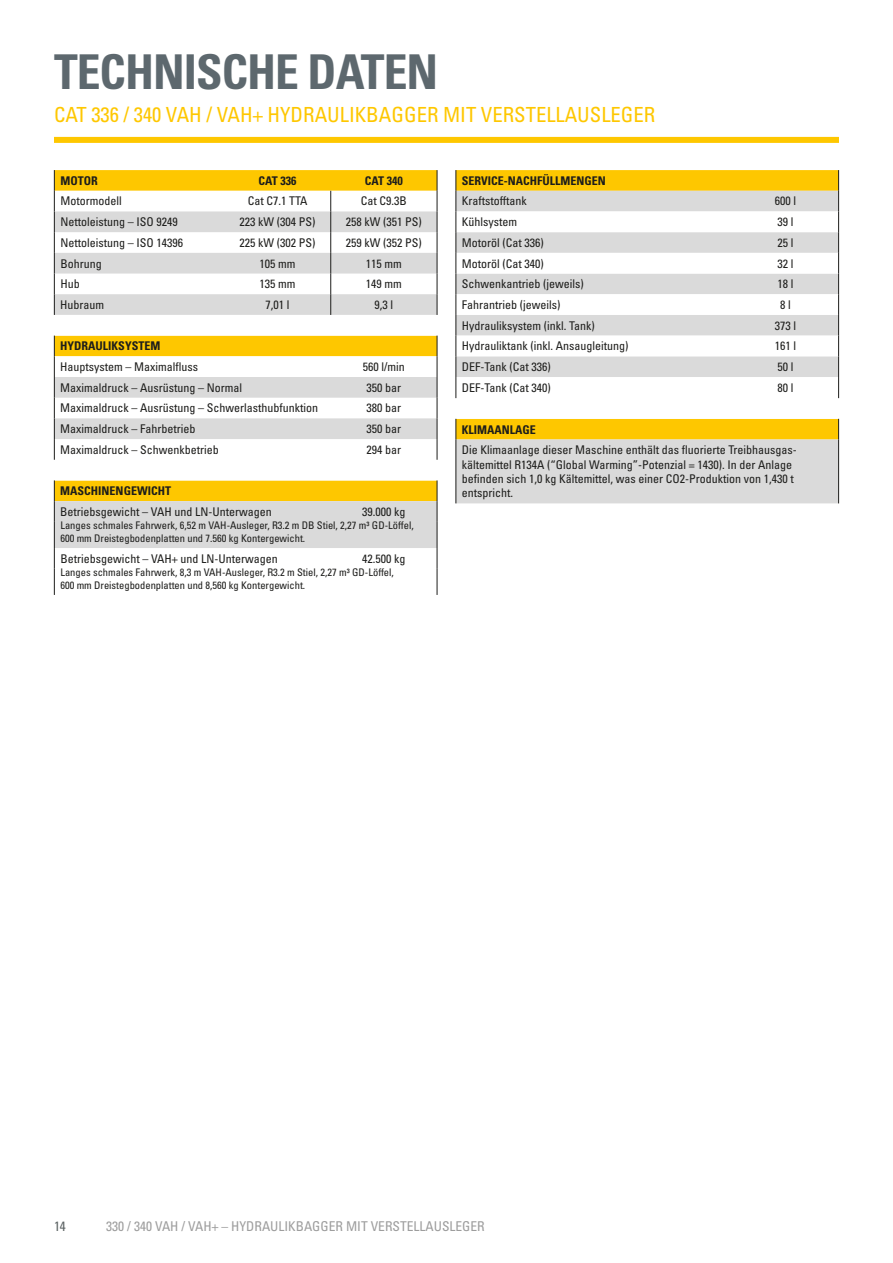
<style>
.page{position:relative;width:893px;height:1263px;background:#fff}
.page>*{position:absolute;margin:0;border:0;box-sizing:border-box;transform-origin:0 0}
.t1{font:700 condensed 48px "Univers LT Pro";letter-spacing:-.02em;color:#5d686e}
.t2{font:condensed 20.85px "Univers LT Pro";color:#fec700}
.t3{font:condensed 13.5px "Univers LT Pro";color:#9d9d9d}
.t4{font:condensed 13.5px "Univers LT Pro";color:#5c6364}
.t5{font:condensed 12px/14.4px "Univers LT Pro";color:#1d1d1b}
.t6{font:700 condensed 12px "Univers LT Pro";color:#1d1d1b}
.t7{font:condensed 10.5px/12.6px "Univers LT Pro";color:#1d1d1b}
</style>
<div class="page">
<svg style="left:55px;top:170px;width:382px;height:21px;fill:#fec700"></svg>
<svg style="left:55px;top:211px;width:382px;height:104px;fill:#dadada"></svg>
<svg style="left:54px;top:335px;width:383px;height:125px"></svg>
<svg style="left:54px;top:170px;width:1px;height:145px"></svg>
<svg style="left:330px;top:191px;width:1px;height:124px"></svg>
<svg style="left:437px;top:170px;width:1px;height:145px"></svg>
<svg style="left:54px;top:336px;width:1px;height:124px"></svg>
<svg style="left:437px;top:336px;width:1px;height:124px"></svg>
<svg style="left:54px;top:480px;width:384px;height:115px"></svg>
<div style="left:456px;top:439px;width:382px;height:64px;background:#dadada"></div>
<svg style="left:455px;top:170px;width:384px;height:269px"></svg>
<hr style="left:455px;top:439px;width:1px;height:64px;background:#1d1d1b">
<hr style="left:838px;top:439px;width:1px;height:64px;background:#1d1d1b">
<div style="left:54px;top:137px;width:785px;height:6px;background:#fec700"></div>
<h1 class="t1" style="left:54px;top:42px;width:386px">TECHNISCHE DATEN</h1>
<h2 class="t2" style="left:54px;top:102px;width:603px">CAT 336 / 340 VAH / VAH+ HYDRAULIKBAGGER MIT VERSTELLAUSLEGER</h2>
<p class="t6" style="left:60px;top:173px;width:39px">MOTOR</p>
<p class="t6" style="left:259px;top:173px;width:39px">CAT 336</p>
<p class="t6" style="left:365px;top:173px;width:39px">CAT 340</p>
<p class="t5" style="left:60px;top:194px;width:63px">Motormodell</p>
<p class="t5" style="left:248px;top:194px;width:61px">Cat C7.1 TTA</p>
<p class="t5" style="left:361px;top:194px;width:47px">Cat C9.3B</p>
<p class="t5" style="left:60px;top:214px;width:119px">Nettoleistung – ISO 9249</p>
<p class="t5" style="left:240px;top:214px;width:77px">223 kW (304 PS)</p>
<p class="t5" style="left:346px;top:214px;width:77px">258 kW (351 PS)</p>
<p class="t5" style="left:60px;top:235px;width:124px">Nettoleistung – ISO 14396</p>
<p class="t5" style="left:240px;top:235px;width:77px">225 kW (302 PS)</p>
<p class="t5" style="left:346px;top:235px;width:77px">259 kW (352 PS)</p>
<p class="t5" style="left:60px;top:256px;width:43px">Bohrung</p>
<p class="t5" style="left:260px;top:256px;width:37px">105 mm</p>
<p class="t5" style="left:366px;top:256px;width:37px">115 mm</p>
<p class="t5" style="left:60px;top:276px;width:21px">Hub</p>
<p class="t5" style="left:260px;top:276px;width:37px">135 mm</p>
<p class="t5" style="left:366px;top:276px;width:37px">149 mm</p>
<p class="t5" style="left:60px;top:297px;width:45px">Hubraum</p>
<p class="t5" style="left:266px;top:297px;width:25px">7,01 l</p>
<p class="t5" style="left:375px;top:297px;width:20px">9,3 l</p>
<p class="t6" style="left:60px;top:339px;width:102px">HYDRAULIKSYSTEM</p>
<p class="t5" style="left:60px;top:359px;width:139px">Hauptsystem – Maximalfluss</p>
<p class="t5" style="left:363px;top:359px;width:43px">560 l/min</p>
<p class="t5" style="left:60px;top:380px;width:183px">Maximaldruck – Ausrüstung – Normal</p>
<p class="t5" style="left:367px;top:380px;width:36px">350 bar</p>
<p class="t5" style="left:60px;top:401px;width:259px">Maximaldruck – Ausrüstung – Schwerlasthubfunktion</p>
<p class="t5" style="left:367px;top:401px;width:36px">380 bar</p>
<p class="t5" style="left:60px;top:421px;width:137px">Maximaldruck – Fahrbetrieb</p>
<p class="t5" style="left:367px;top:421px;width:36px">350 bar</p>
<p class="t5" style="left:60px;top:442px;width:160px">Maximaldruck – Schwenkbetrieb</p>
<p class="t5" style="left:367px;top:442px;width:36px">294 bar</p>
<p class="t6" style="left:60px;top:483px;width:112px">MASCHINENGEWICHT</p>
<p class="t5" style="left:60px;top:504px;width:213px">Betriebsgewicht – VAH und LN-Unterwagen</p>
<p class="t5" style="left:362px;top:504px;width:45px">39.000 kg</p>
<p class="t7" style="left:60px;top:519px;width:355px">Langes schmales Fahrwerk, 6,52 m VAH-Ausleger, R3.2 m DB Stiel, 2,27 m³ GD-Löffel,<br>600 mm Dreistegbodenplatten und 7.560 kg Kontergewicht.</p>
<p class="t5" style="left:60px;top:551px;width:219px">Betriebsgewicht – VAH+ und LN-Unterwagen</p>
<p class="t5" style="left:362px;top:551px;width:45px">42.500 kg</p>
<p class="t7" style="left:60px;top:566px;width:335px">Langes schmales Fahrwerk, 8,3 m VAH-Ausleger, R3.2 m Stiel, 2,27 m³ GD-Löffel,<br>600 mm Dreistegbodenplatten und 8,560 kg Kontergewicht.</p>
<p class="t6" style="left:462px;top:173px;width:146px">SERVICE-NACHFÜLLMENGEN</p>
<p class="t5" style="left:462px;top:194px;width:67px">Kraftstofftank</p>
<p class="t5" style="left:775px;top:194px;width:23px">600 l</p>
<p class="t5" style="left:462px;top:214px;width:57px">Kühlsystem</p>
<p class="t5" style="left:777px;top:214px;width:17px">39 l</p>
<p class="t5" style="left:462px;top:235px;width:83px">Motoröl (Cat 336)</p>
<p class="t5" style="left:777px;top:235px;width:17px">25 l</p>
<p class="t5" style="left:462px;top:256px;width:83px">Motoröl (Cat 340)</p>
<p class="t5" style="left:777px;top:256px;width:17px">32 l</p>
<p class="t5" style="left:462px;top:276px;width:123px">Schwenkantrieb (jeweils)</p>
<p class="t5" style="left:777px;top:276px;width:17px">18 l</p>
<p class="t5" style="left:462px;top:297px;width:100px">Fahrantrieb (jeweils)</p>
<p class="t5" style="left:780px;top:297px;width:12px">8 l</p>
<p class="t5" style="left:462px;top:318px;width:134px">Hydrauliksystem (inkl. Tank)</p>
<p class="t5" style="left:775px;top:318px;width:23px">373 l</p>
<p class="t5" style="left:462px;top:338px;width:168px">Hydrauliktank (inkl. Ansaugleitung)</p>
<p class="t5" style="left:775px;top:338px;width:23px">161 l</p>
<p class="t5" style="left:462px;top:359px;width:91px">DEF-Tank (Cat 336)</p>
<p class="t5" style="left:777px;top:359px;width:17px">50 l</p>
<p class="t5" style="left:462px;top:380px;width:91px">DEF-Tank (Cat 340)</p>
<p class="t5" style="left:777px;top:380px;width:17px">80 l</p>
<p class="t6" style="left:462px;top:422px;width:75px">KLIMAANLAGE</p>
<p class="t5" style="left:462px;top:442px;width:335px">Die Klimaanlage dieser Maschine enthält das fluorierte Treibhausgas&shy;kältemittel R134A (“Global Warming”-Potenzial = 1430). In der Anlage befinden sich 1,0 kg Kältemittel, was einer CO2-Produktion von 1,430 t entspricht.</p>
<p class="t4" style="left:54px;top:1218px;width:13px">14</p>
<p class="t3" style="left:106px;top:1218px;width:380px">330 / 340 VAH / VAH+ – HYDRAULIKBAGGER MIT VERSTELLAUSLEGER</p>
</div>
